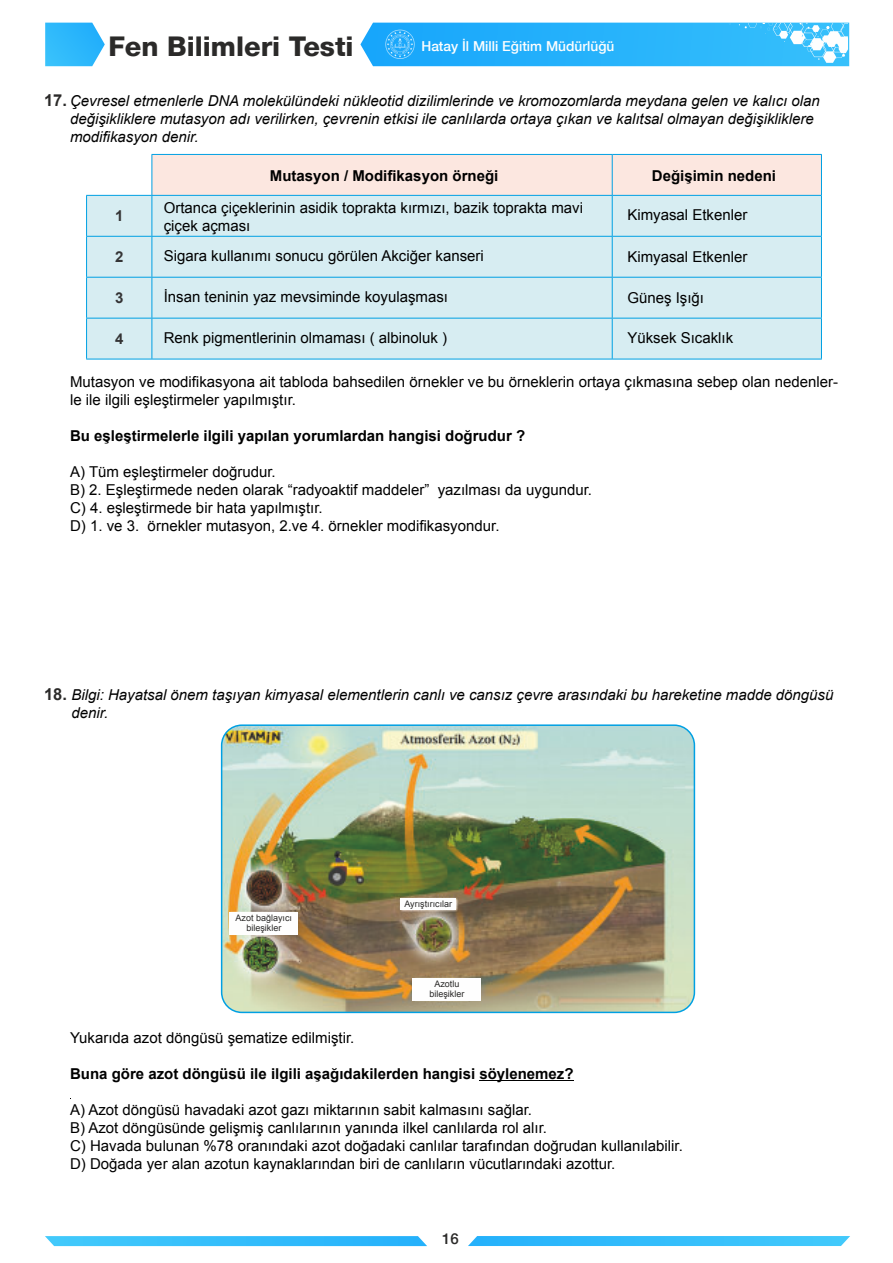
<style>
.page{position:relative;width:893px;height:1263px;background:#fff}
.page>*{position:absolute;margin:0;border:0;box-sizing:border-box;transform-origin:0 0}
.t1{font:800 27.15px "Helvetica Neue LT Com";color:#2b2a29}
.t2{font:15px/18px "Arial";color:#000}
.t3{font:italic 15px/18px "Arial";color:#000}
.t4{font:700 15px "Arial";color:#000}
.t5{font:700 15px "Arial";color:#343435}
.t6{font:500 15px "Helvetica Neue LT Com";color:#2b2a29}
.t7{font:500 13.65px "Helvetica Neue LT Com";color:#fefefe}
.t8{font:9px/10.1px "Arial";color:#2b2a29;text-align:center}
.s1{font-weight:700;font-style:normal;font-size:16.5px;color:#2b2a29}
</style>
<div class="page">
<svg style="left:45px;top:23px;width:60px;height:43px;background:#43bffb"></svg>
<svg style="left:360px;top:23px;width:489px;height:43px;background:#34b7fb"></svg>
<svg style="left:45px;top:1236px;width:382px;height:10px;background:#3abffb"></svg>
<svg style="left:468px;top:1236px;width:382px;height:10px;background:#38befb"></svg>
<div style="left:153px;top:155px;width:668px;height:40px;background:#fce7e0"></div>
<div style="left:87px;top:196px;width:734px;height:163px;background:#d7edf2"></div>
<hr style="left:152px;top:154px;width:460px;height:1px;background:#00a0e3">
<hr style="left:152px;top:155px;width:1px;height:40px;background:#00a0e3">
<hr style="left:612px;top:154px;width:210px;height:1px;background:#00a0e3">
<hr style="left:612px;top:155px;width:1px;height:40px;background:#00a0e3">
<hr style="left:821px;top:155px;width:1px;height:40px;background:#00a0e3">
<hr style="left:86px;top:195px;width:66px;height:1px;background:#00a0e3">
<hr style="left:86px;top:196px;width:1px;height:40px;background:#00a0e3">
<hr style="left:152px;top:195px;width:460px;height:1px;background:#00a0e3">
<hr style="left:152px;top:196px;width:1px;height:40px;background:#00a0e3">
<hr style="left:612px;top:195px;width:210px;height:1px;background:#00a0e3">
<hr style="left:612px;top:196px;width:1px;height:40px;background:#00a0e3">
<hr style="left:821px;top:196px;width:1px;height:40px;background:#00a0e3">
<hr style="left:86px;top:236px;width:66px;height:1px;background:#00a0e3">
<hr style="left:86px;top:237px;width:1px;height:40px;background:#00a0e3">
<hr style="left:152px;top:236px;width:460px;height:1px;background:#00a0e3">
<hr style="left:152px;top:237px;width:1px;height:40px;background:#00a0e3">
<hr style="left:612px;top:236px;width:210px;height:1px;background:#00a0e3">
<hr style="left:612px;top:237px;width:1px;height:40px;background:#00a0e3">
<hr style="left:821px;top:237px;width:1px;height:40px;background:#00a0e3">
<hr style="left:86px;top:277px;width:66px;height:1px;background:#00a0e3">
<hr style="left:86px;top:278px;width:1px;height:40px;background:#00a0e3">
<hr style="left:152px;top:277px;width:460px;height:1px;background:#00a0e3">
<hr style="left:152px;top:278px;width:1px;height:40px;background:#00a0e3">
<hr style="left:612px;top:277px;width:210px;height:1px;background:#00a0e3">
<hr style="left:612px;top:278px;width:1px;height:40px;background:#00a0e3">
<hr style="left:821px;top:278px;width:1px;height:40px;background:#00a0e3">
<hr style="left:86px;top:318px;width:66px;height:1px;background:#00a0e3">
<hr style="left:86px;top:318px;width:1px;height:41px;background:#00a0e3">
<hr style="left:152px;top:318px;width:460px;height:1px;background:#00a0e3">
<hr style="left:152px;top:318px;width:1px;height:41px;background:#00a0e3">
<hr style="left:612px;top:318px;width:210px;height:1px;background:#00a0e3">
<hr style="left:612px;top:318px;width:1px;height:41px;background:#00a0e3">
<hr style="left:821px;top:318px;width:1px;height:41px;background:#00a0e3">
<hr style="left:86px;top:359px;width:736px;height:1px;background:#00a0e3">
<img style="left:222px;top:725px;width:472px;height:287px;border-radius:20px">
<div style="left:221px;top:724px;width:474px;height:289px;border:2px solid #00a0e3;border-radius:20px"></div>
<hr style="left:479px;top:1080px;width:95px;height:1px;background:#000">
<div style="left:229px;top:912px;width:69px;height:23px;background:#fefefe"></div>
<div style="left:412px;top:978px;width:69px;height:22px;background:#fefefe"></div>
<div style="left:400px;top:898px;width:55px;height:12px;background:#fefefe"></div>
<h1 class="t1" style="left:108px;top:37px;width:247px">Fen Bilimleri Testi</h1>
<p class="t7" style="left:421px;top:41px;width:194px">Hatay İl Milli Eğitim Müdürlüğü</p>
<p class="t3" style="left:44px;top:93px;width:777px"><span class="s1">17.</span> Çevresel etmenlerle DNA molekülündeki nükleotid dizilimlerinde ve kromozomlarda meydana gelen ve kalıcı olan</p>
<p class="t3" style="left:70px;top:111px;width:745px">değişikliklere mutasyon adı verilirken, çevrenin etkisi ile canlılarda ortaya çıkan ve kalıtsal olmayan değişikliklere modifikasyon denir.</p>
<p class="t5" style="left:115px;top:210px;width:10px">1</p>
<p class="t5" style="left:115px;top:251px;width:10px">2</p>
<p class="t5" style="left:115px;top:292px;width:10px">3</p>
<p class="t5" style="left:115px;top:333px;width:10px">4</p>
<p class="t4" style="left:270px;top:170px;width:230px">Mutasyon / Modifikasyon örneği</p>
<p class="t4" style="left:652px;top:170px;width:126px">Değişimin nedeni</p>
<p class="t2" style="left:164px;top:200px;width:421px">Ortanca çiçeklerinin asidik toprakta kırmızı, bazik toprakta mavi çiçek açması</p>
<p class="t2" style="left:164px;top:248px;width:322px">Sigara kullanımı sonucu görülen Akciğer kanseri</p>
<p class="t2" style="left:164px;top:289px;width:286px">İnsan teninin yaz mevsiminde koyulaşması</p>
<p class="t2" style="left:164px;top:330px;width:285px">Renk pigmentlerinin olmaması ( albinoluk )</p>
<p class="t2" style="left:627px;top:330px;width:107px">Yüksek Sıcaklık</p>
<p class="t2" style="left:627px;top:207px;width:122px">Kimyasal Etkenler</p>
<p class="t2" style="left:627px;top:249px;width:122px">Kimyasal Etkenler</p>
<p class="t2" style="left:627px;top:290px;width:78px">Güneş Işığı</p>
<p class="t2" style="left:70px;top:374px;width:769px">Mutasyon ve modifikasyona ait tabloda bahsedilen örnekler ve bu örneklerin ortaya çıkmasına sebep olan nedenler&shy;le ile ilgili eşleştirmeler yapılmıştır.</p>
<p class="t4" style="left:70px;top:430px;width:457px">Bu eşleştirmelerle ilgili yapılan yorumlardan hangisi doğrudur ?</p>
<p class="t2" style="left:70px;top:464px;width:523px">A) Tüm eşleştirmeler doğrudur.<br>B) 2. Eşleştirmede neden olarak “radyoaktif maddeler” yazılması da uygundur.<br>C) 4. eşleştirmede bir hata yapılmıştır.<br>D) 1. ve 3. örnekler mutasyon, 2.ve 4. örnekler modifikasyondur.</p>
<p class="t3" style="left:71px;top:687px;width:763px;text-indent:-27px"><span class="s1">18.</span> Bilgi: Hayatsal önem taşıyan kimyasal elementlerin canlı ve cansız çevre arasındaki bu hareketine madde döngüsü denir.</p>
<p class="t8" style="left:236px;top:914px;width:58px">Azot bağlayıcı bileşikler</p>
<p class="t8" style="left:404px;top:900px;width:49px">Ayrıştırıcılar</p>
<p class="t8" style="left:429px;top:980px;width:37px">Azotlu bileşikler</p>
<p class="t2" style="left:70px;top:1030px;width:286px">Yukarıda azot döngüsü şematize edilmiştir.</p>
<p class="t4" style="left:70px;top:1068px;width:505px">Buna göre azot döngüsü ile ilgili aşağıdakilerden hangisi söylenemez?</p>
<p class="t2" style="left:70px;top:1102px;width:614px">A) Azot döngüsü havadaki azot gazı miktarının sabit kalmasını sağlar.<br>B) Azot döngüsünde gelişmiş canlılarının yanında ilkel canlılarda rol alır.<br>C) Havada bulunan %78 oranındaki azot doğadaki canlılar tarafından doğrudan kullanılabilir.<br>D) Doğada yer alan azotun kaynaklarından biri de canlıların vücutlarındaki azottur.</p>
<p class="t6" style="left:442px;top:1233px;width:18px">16</p>
</div>
